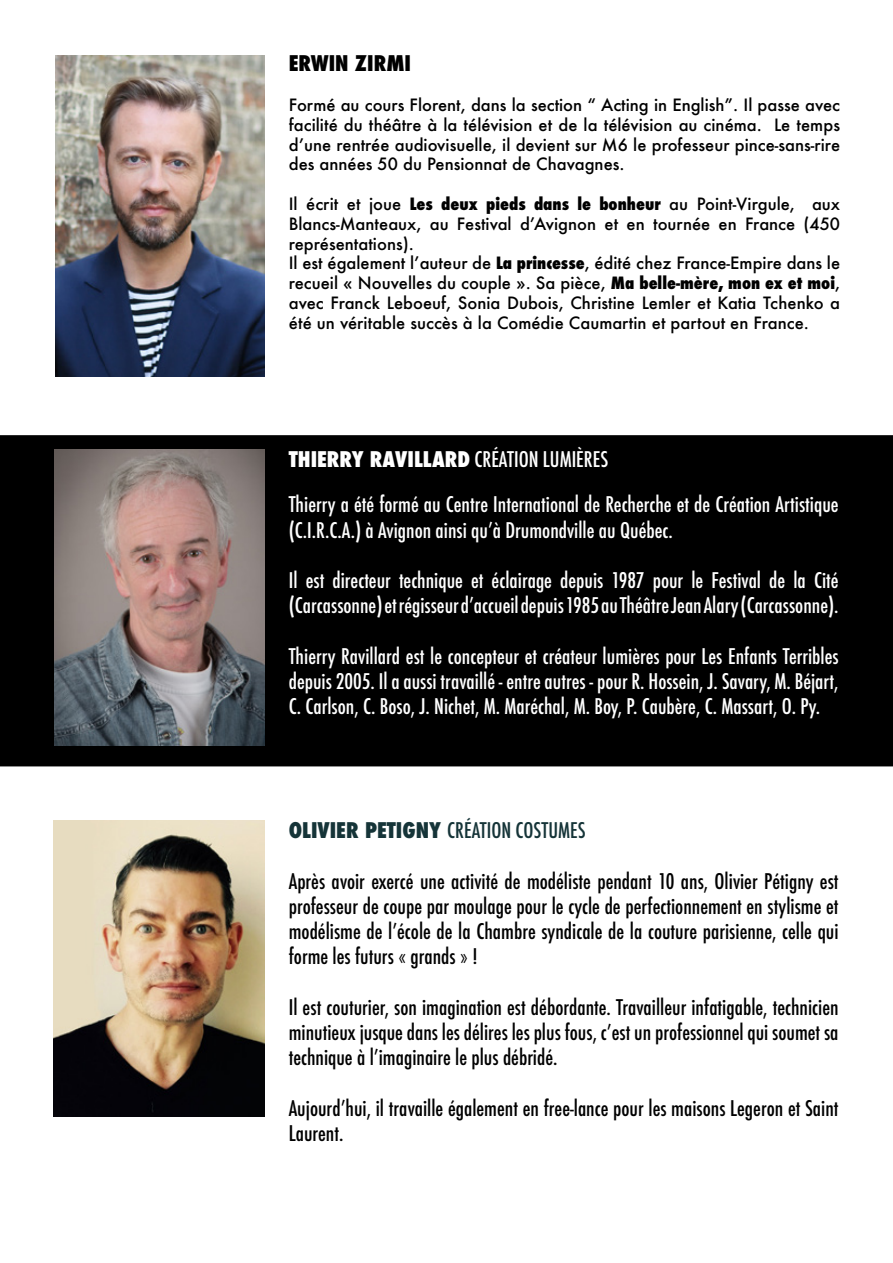
<style>
.page{position:relative;width:893px;height:1263px;background:#fff}
.page>*{position:absolute;margin:0;border:0;box-sizing:border-box;transform-origin:0 0}
.t1{font:500 condensed 21px/25.2px "Futura";color:#fff}
.t2{font:500 condensed 21px/25.2px "Futura";color:#000;text-align:justify}
.t3{font:500 condensed 21px "Futura";color:#153438}
.t4{font:800 condensed 21px "Futura";color:#000}
.t5{font:500 16.5px/19.8px "Futura";color:#000;text-align:justify}
.s1{font-weight:800;font-stretch:condensed}
.s2{font-weight:800}
.s3{color:#fff}
</style>
<div class="page">
<hr style="left:892px;top:969px;width:1px;height:249px;background:#e6e4e4">
<div style="left:0;top:435px;width:893px;height:331px;background:#000"></div>
<img style="left:54px;top:450px;width:210px;height:296px">
<img style="left:54px;top:821px;width:210px;height:296px">
<img style="left:55px;top:55px;width:210px;height:321px">
<p class="t4" style="left:289px;top:49px;width:124px">ERWIN ZIRMI</p>
<p class="t5" style="left:289px;top:95px;width:553px">Formé au cours Florent, dans la section “ Acting in English”. Il passe avec facilité du théâtre à la télévision et de la télévision au cinéma. Le temps d’une rentrée audiovisuelle, il devient sur M6 le professeur pince-sans-rire des années 50 du Pensionnat de Chavagnes.</p>
<p class="t5" style="left:289px;top:194px;width:553px;text-align:left">Il écrit et joue <span class="s1">Les deux pieds dans le bonheur</span> au Point-Virgule, aux Blancs-Manteaux, au Festival d’Avignon et en tournée en France (450 représentations).<br>Il est également l’auteur de <span class="s1">La princesse</span>, édité chez France-Empire dans le recueil « Nouvelles du couple ». Sa pièce, <span class="s1">Ma belle-mère, mon ex et moi</span>, avec Franck Leboeuf, Sonia Dubois, Christine Lemler et Katia Tchenko a été un véritable succès à la Comédie Caumartin et partout en France.</p>
<p class="t1" style="left:289px;top:437px;width:551px;line-height:45px"><span class="s2">THIERRY RAVILLARD</span> CRÉATION LUMIÈRES<br>Thierry a été formé au Centre International de Recherche et de Création Artistique</p>
<p class="t1" style="left:289px;top:517px;width:385px">(C.I.R.C.A.) à Avignon ainsi qu’à Drumondville au Québec.</p>
<p class="t1" style="left:289px;top:568px;width:551px">Il est directeur technique et éclairage depuis 1987 pour le Festival de la Cité (Carcassonne) et régisseur d’accueil depuis 1985 au Théâtre Jean Alary (Carcassonne).</p>
<p class="t1" style="left:289px;top:643px;width:551px;text-align:justify">Thierry Ravillard est le concepteur et créateur lumières pour Les Enfants Terribles depuis 2005. Il a aussi travaillé - entre autres - pour R. Hossein, J. Savary, M. Béjart, C. Carlson, C. Boso, J. Nichet, M. Maréchal, M. Boy, P. Caubère, C. Massart, O. Py.</p>
<p class="t3" style="left:289px;top:817px;width:314px"><span class="s2">OLIVIER PETIGNY</span> CRÉATION COSTUMES<span class="s3">ES</span></p>
<p class="t2" style="left:289px;top:868px;width:551px">Après avoir exercé une activité de modéliste pendant 10 ans, Olivier Pétigny est professeur de coupe par moulage pour le cycle de perfectionnement en stylisme et modélisme de l’école de la Chambre syndicale de la couture parisienne, celle qui forme les futurs « grands » !</p>
<p class="t2" style="left:289px;top:994px;width:551px">Il est couturier, son imagination est débordante. Travailleur infatigable, technicien minutieux jusque dans les délires les plus fous, c’est un professionnel qui soumet sa technique à l’imaginaire le plus débridé.</p>
<p class="t2" style="left:289px;top:1095px;width:551px">Aujourd’hui, il travaille également en free-lance pour les maisons Legeron et Saint<br>Laurent.</p>
</div>
